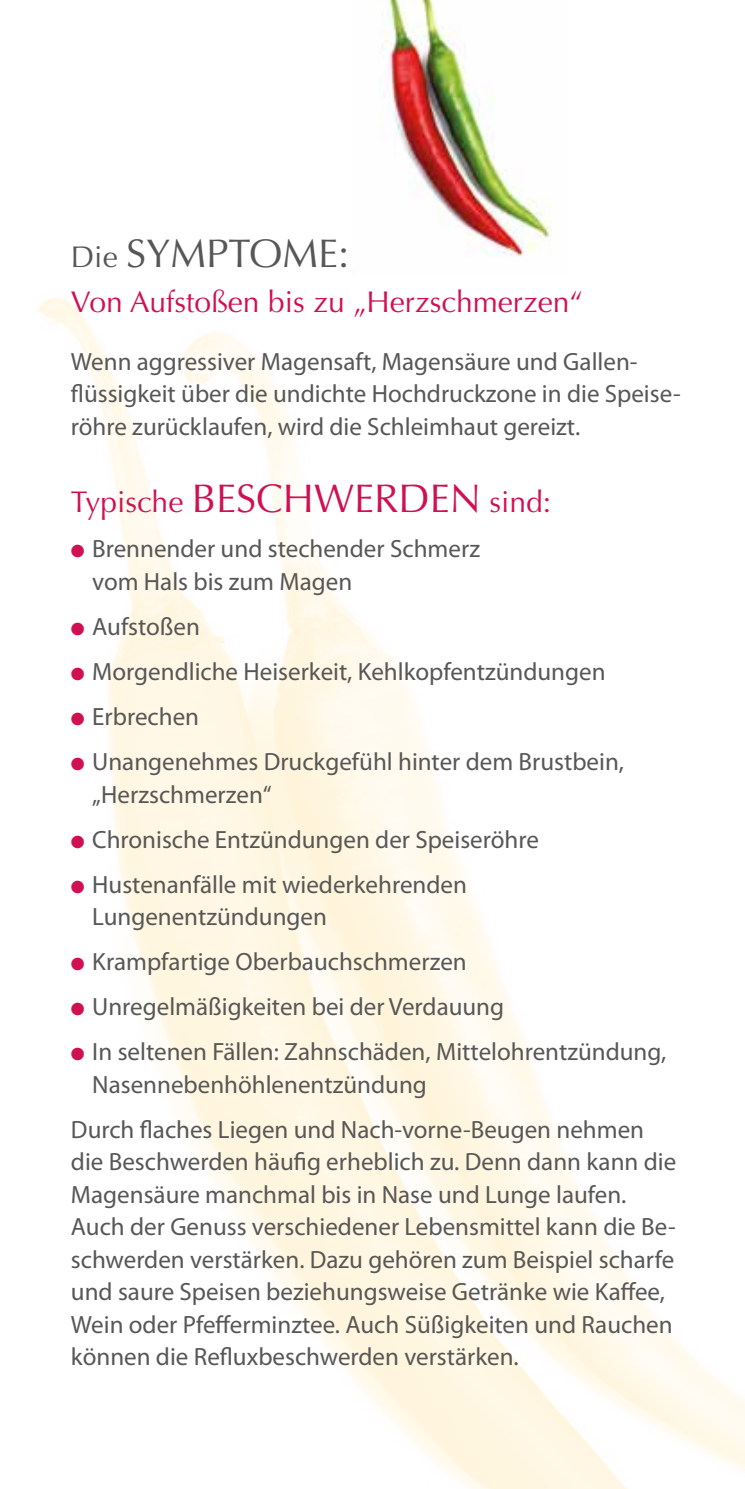
<style>
.page{position:relative;width:745px;height:1489px;background:#fff}
.page>*{position:absolute;margin:0;border:0;box-sizing:border-box;transform-origin:0 0}
.t1{font:40px "Optima";color:#575756}
.t2{font:30px "Optima";color:#cf1152}
.t3{font:25px/32.5px "Myriad Pro";color:#575756}
.s1{font-size:30px}
.s2{font-size:40px}
.s3{color:#cf1152}
</style>
<div class="page">
<svg style="left:744px;top:1401px;width:1px;height:70px"></svg>
<img style="left:380px;top:0;width:174px;height:258px">
<hr style="left:744px;top:860px;width:1px;height:199px;background:#cf1152">
<hr style="left:744px;top:1097px;width:1px;height:198px;background:#cf1152">
<h1 class="t1" style="left:71px;top:230px;width:280px"><span class="s1">Die</span> SYMPTOME:</h1>
<p class="t2" style="left:71px;top:285px;width:513px">Von Aufstoßen bis zu „Herzschmerzen“</p>
<p class="t3" style="left:71px;top:345px;width:611px">Wenn aggressiver Magensaft, Magensäure und Gallen&shy;flüssigkeit über die undichte Hochdruckzone in die Speise&shy;röhre zurücklaufen, wird die Schleimhaut gereizt.</p>
<p class="t2" style="left:71px;top:485px;width:481px">Typische <span class="s2">BESCHWERDEN</span> sind:</p>
<p class="t3" style="left:92px;top:532px;width:389px;text-indent:-21px"><span class="s3">●</span> Brennender und stechender Schmerz vom Hals bis zum Magen</p>
<p class="t3" style="left:71px;top:610px;width:130px"><span class="s3">●</span> Aufstoßen</p>
<p class="t3" style="left:71px;top:655px;width:536px"><span class="s3">●</span> Morgendliche Heiserkeit, Kehlkopfentzündungen</p>
<p class="t3" style="left:71px;top:700px;width:129px"><span class="s3">●</span> Erbrechen</p>
<p class="t3" style="left:92px;top:745px;width:533px;text-indent:-21px"><span class="s3">●</span> Unangenehmes Druckgefühl hinter dem Brustbein, „Herzschmerzen“</p>
<p class="t3" style="left:71px;top:822px;width:469px"><span class="s3">●</span> Chronische Entzündungen der Speiseröhre</p>
<p class="t3" style="left:92px;top:867px;width:376px;text-indent:-21px"><span class="s3">●</span> Hustenanfälle mit wiederkehrenden<br>Lungenentzündungen</p>
<p class="t3" style="left:71px;top:945px;width:397px"><span class="s3">●</span> Krampfartige Oberbauchschmerzen</p>
<p class="t3" style="left:71px;top:990px;width:434px"><span class="s3">●</span> Unregelmäßigkeiten bei der Verdauung</p>
<p class="t3" style="left:92px;top:1035px;width:575px;text-indent:-21px"><span class="s3">●</span> In seltenen Fällen: Zahnschäden, Mittelohrentzündung,<br>Nasennebenhöhlenentzündung</p>
<p class="t3" style="left:71px;top:1112px;width:606px">Durch flaches Liegen und Nach-vorne-Beugen nehmen die Beschwerden häufig erheblich zu. Denn dann kann die Magensäure manchmal bis in Nase und Lunge laufen.<br>Auch der Genuss verschiedener Lebensmittel kann die Be&shy;schwerden verstärken. Dazu gehören zum Beispiel scharfe und saure Speisen beziehungsweise Getränke wie Kaffee, Wein oder Pfefferminztee. Auch Süßigkeiten und Rauchen können die Refluxbeschwerden verstärken.</p>
</div>
